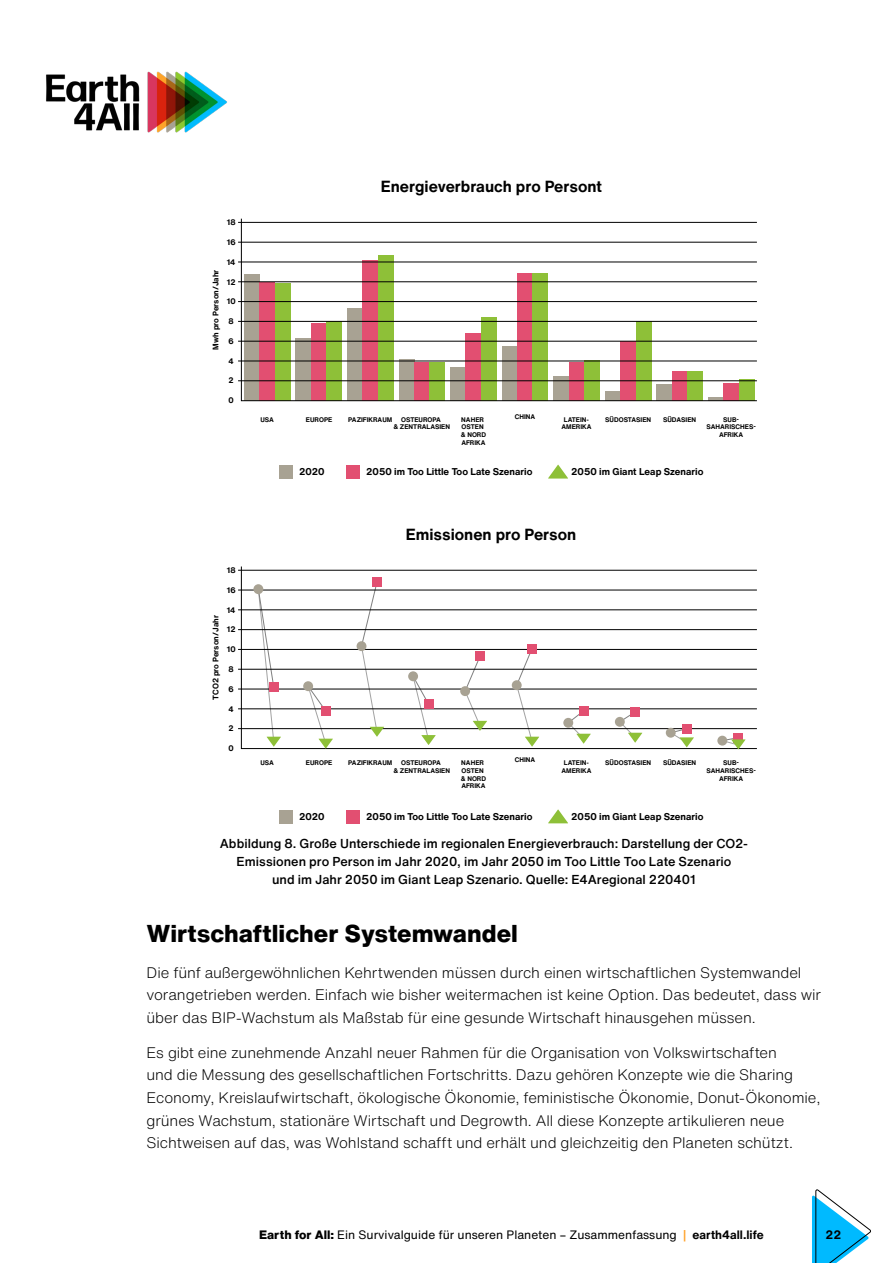
<style>
.page{position:relative;width:893px;height:1263px;background:#fff}
.page>*{position:absolute;margin:0;border:0;box-sizing:border-box;transform-origin:0 0}
.t1{font:800 24px "Helvetica Now Text";color:#000}
.t2{font:700 15.9px "Helvetica Now Text";color:#000}
.t3{font:300 15px/22.5px "Helvetica Now Text";letter-spacing:-.005em;color:#000}
.t4{font:500 12.75px/18px "Helvetica Now Text";letter-spacing:.005em;color:#000;text-align:center}
.t5{font:12px "Helvetica Now Text";color:#000}
.t6{font:700 12px "Helvetica Now Text";color:#000}
.t7{font:700 9.75px "Helvetica Now Text";color:#000}
.t8{font:700 7.95px "Helvetica Now Text";color:#000}
.t9{font:700 6.6px/7.6px "Helvetica Now Text";color:#000;text-align:center}
.s1{font-weight:800}
.s2{font-weight:500;color:#ffa32b}
.s3{font-weight:700}
</style>
<div class="page">
<img style="left:46px;top:71px;width:181px;height:62px">
<svg style="left:812px;top:1189px;width:59px;height:74px"></svg>
<svg style="left:241px;top:218px;width:516px;height:183px"></svg>
<hr style="left:238px;top:321px;width:519px;height:1px;background:#000">
<hr style="left:238px;top:242px;width:519px;height:1px;background:#000">
<hr style="left:238px;top:281px;width:519px;height:1px;background:#000">
<hr style="left:238px;top:361px;width:519px;height:1px;background:#000">
<hr style="left:238px;top:341px;width:519px;height:1px;background:#000">
<hr style="left:238px;top:262px;width:519px;height:1px;background:#000">
<hr style="left:238px;top:301px;width:519px;height:1px;background:#000">
<hr style="left:238px;top:222px;width:519px;height:1px;background:#000">
<hr style="left:238px;top:380px;width:519px;height:1px;background:#000">
<svg style="left:241px;top:566px;width:516px;height:183px"></svg>
<hr style="left:238px;top:669px;width:519px;height:1px;background:#000">
<hr style="left:238px;top:590px;width:519px;height:1px;background:#000">
<hr style="left:238px;top:629px;width:519px;height:1px;background:#000">
<hr style="left:238px;top:708px;width:519px;height:1px;background:#000">
<hr style="left:238px;top:689px;width:519px;height:1px;background:#000">
<hr style="left:238px;top:610px;width:519px;height:1px;background:#000">
<hr style="left:238px;top:649px;width:519px;height:1px;background:#000">
<hr style="left:238px;top:570px;width:519px;height:1px;background:#000">
<hr style="left:238px;top:728px;width:519px;height:1px;background:#000">
<svg style="left:412px;top:675px;width:24px;height:70px"></svg>
<div style="left:424px;top:699px;width:9px;height:10px;background:#e24f71"></div>
<div style="left:408px;top:671px;width:10px;height:10px;background:#a8a293;border-radius:50%"></div>
<svg style="left:464px;top:656px;width:23px;height:75px"></svg>
<div style="left:475px;top:651px;width:10px;height:10px;background:#e24f71"></div>
<div style="left:460px;top:686px;width:10px;height:10px;background:#a8a293;border-radius:50%"></div>
<svg style="left:516px;top:648px;width:23px;height:99px"></svg>
<div style="left:527px;top:644px;width:10px;height:9px;background:#e24f71"></div>
<div style="left:512px;top:680px;width:10px;height:10px;background:#a8a293;border-radius:50%"></div>
<svg style="left:567px;top:710px;width:24px;height:34px"></svg>
<div style="left:579px;top:706px;width:9px;height:10px;background:#e24f71"></div>
<div style="left:563px;top:718px;width:10px;height:10px;background:#a8a293;border-radius:50%"></div>
<svg style="left:619px;top:711px;width:23px;height:32px"></svg>
<div style="left:630px;top:707px;width:10px;height:10px;background:#e24f71"></div>
<div style="left:615px;top:717px;width:10px;height:10px;background:#a8a293;border-radius:50%"></div>
<svg style="left:670px;top:728px;width:24px;height:19px"></svg>
<div style="left:682px;top:724px;width:10px;height:10px;background:#e24f71"></div>
<div style="left:666px;top:728px;width:10px;height:10px;background:#a8a293;border-radius:50%"></div>
<svg style="left:361px;top:581px;width:23px;height:156px"></svg>
<div style="left:372px;top:577px;width:10px;height:10px;background:#e24f71"></div>
<div style="left:357px;top:641px;width:9px;height:10px;background:#a8a293;border-radius:50%"></div>
<svg style="left:307px;top:685px;width:26px;height:64px"></svg>
<div style="left:321px;top:706px;width:10px;height:10px;background:#e24f71"></div>
<div style="left:303px;top:681px;width:10px;height:10px;background:#a8a293;border-radius:50%"></div>
<svg style="left:258px;top:588px;width:23px;height:159px"></svg>
<div style="left:269px;top:682px;width:10px;height:10px;background:#e24f71"></div>
<div style="left:253px;top:584px;width:10px;height:10px;background:#a8a293;border-radius:50%"></div>
<svg style="left:721px;top:737px;width:24px;height:12px"></svg>
<div style="left:717px;top:736px;width:10px;height:10px;background:#a8a293;border-radius:50%"></div>
<svg style="left:548px;top:465px;width:20px;height:14px"></svg>
<div style="left:346px;top:465px;width:14px;height:14px;background:#e24f71"></div>
<div style="left:279px;top:465px;width:14px;height:14px;background:#a8a293"></div>
<svg style="left:548px;top:809px;width:20px;height:14px"></svg>
<div style="left:346px;top:810px;width:14px;height:14px;background:#e24f71"></div>
<div style="left:279px;top:810px;width:14px;height:14px;background:#a8a293"></div>
<p class="t8" style="left:227px;top:216px;width:10px">18</p>
<p class="t8" style="left:227px;top:236px;width:10px">16</p>
<p class="t8" style="left:227px;top:256px;width:10px">14</p>
<p class="t8" style="left:210px;top:350px;width:82px;rotate:-90deg">Mwh pro Person/Jahr</p>
<p class="t8" style="left:227px;top:276px;width:10px">12</p>
<p class="t8" style="left:227px;top:295px;width:10px">10</p>
<p class="t8" style="left:229px;top:315px;width:7px">8</p>
<p class="t8" style="left:229px;top:335px;width:7px">6</p>
<p class="t8" style="left:229px;top:355px;width:7px">4</p>
<p class="t8" style="left:229px;top:374px;width:7px">2</p>
<p class="t8" style="left:229px;top:394px;width:7px">0</p>
<p class="t8" style="left:227px;top:564px;width:10px">18</p>
<p class="t8" style="left:227px;top:584px;width:10px">16</p>
<p class="t8" style="left:227px;top:604px;width:10px">14</p>
<p class="t8" style="left:210px;top:700px;width:86px;rotate:-90deg">TCO2 pro Person/Jahr</p>
<p class="t8" style="left:227px;top:624px;width:10px">12</p>
<p class="t8" style="left:227px;top:643px;width:10px">10</p>
<p class="t8" style="left:229px;top:663px;width:7px">8</p>
<p class="t8" style="left:229px;top:683px;width:7px">6</p>
<p class="t8" style="left:229px;top:703px;width:7px">4</p>
<p class="t8" style="left:229px;top:722px;width:7px">2</p>
<p class="t8" style="left:229px;top:742px;width:7px">0</p>
<p class="t2" style="left:381px;top:175px;width:223px">Energieverbrauch pro Persont</p>
<p class="t9" style="left:260px;top:415px;width:15px">USA</p>
<p class="t9" style="left:306px;top:415px;width:28px">EUROPE</p>
<p class="t9" style="left:348px;top:415px;width:46px">PAZIFIKRAUM</p>
<p class="t9" style="left:393px;top:415px;width:58px">OSTEUROPA<br>&amp; ZENTRALASIEN</p>
<p class="t9" style="left:461px;top:415px;width:27px;text-align:left">NAHER<br>OSTEN &amp; NORD<br>AFRIKA</p>
<p class="t9" style="left:515px;top:413px;width:22px">CHINA</p>
<p class="t9" style="left:561px;top:415px;width:32px">LATEIN-<br>AMERIKA</p>
<p class="t9" style="left:605px;top:415px;width:47px">SÜDOSTASIEN</p>
<p class="t9" style="left:663px;top:415px;width:35px">SÜDASIEN</p>
<p class="t9" style="left:706px;top:415px;width:51px">SUB-<br>SAHARISCHES-<br>AFRIKA</p>
<p class="t7" style="left:299px;top:465px;width:27px">2020</p>
<p class="t7" style="left:366px;top:465px;width:168px">2050 im Too Little Too Late Szenario</p>
<p class="t7" style="left:571px;top:465px;width:134px">2050 im Giant Leap Szenario</p>
<p class="t2" style="left:406px;top:522px;width:172px">Emissionen pro Person</p>
<p class="t9" style="left:260px;top:759px;width:15px">USA</p>
<p class="t9" style="left:306px;top:759px;width:28px">EUROPE</p>
<p class="t9" style="left:348px;top:759px;width:46px">PAZIFIKRAUM</p>
<p class="t9" style="left:393px;top:759px;width:58px">OSTEUROPA<br>&amp; ZENTRALASIEN</p>
<p class="t9" style="left:461px;top:759px;width:27px;text-align:left">NAHER<br>OSTEN &amp; NORD<br>AFRIKA</p>
<p class="t9" style="left:515px;top:756px;width:22px">CHINA</p>
<p class="t9" style="left:561px;top:759px;width:32px">LATEIN-<br>AMERIKA</p>
<p class="t9" style="left:605px;top:759px;width:47px">SÜDOSTASIEN</p>
<p class="t9" style="left:663px;top:759px;width:35px">SÜDASIEN</p>
<p class="t9" style="left:706px;top:759px;width:51px">SUB-<br>SAHARISCHES-<br>AFRIKA</p>
<p class="t7" style="left:299px;top:809px;width:27px">2020</p>
<p class="t7" style="left:366px;top:809px;width:168px">2050 im Too Little Too Late Szenario</p>
<p class="t7" style="left:571px;top:809px;width:134px">2050 im Giant Leap Szenario</p>
<p class="t4" style="left:220px;top:834px;width:530px">Abbildung 8. Große Unterschiede im regionalen Energieverbrauch: Darstellung der CO2-<br>Emissionen pro Person im Jahr 2020, im Jahr 2050 im Too Little Too Late Szenario<br>und im Jahr 2050 im Giant Leap Szenario. Quelle: E4Aregional 220401</p>
<h1 class="t1" style="left:146px;top:916px;width:373px">Wirtschaftlicher Systemwandel</h1>
<p class="t3" style="left:146px;top:961px;width:676px">Die fünf außergewöhnlichen Kehrtwenden müssen durch einen wirtschaftlichen Systemwandel vorangetrieben werden. Einfach wie bisher weitermachen ist keine Option. Das bedeutet, dass wir über das BIP-Wachstum als Maßstab für eine gesunde Wirtschaft hinausgehen müssen.</p>
<p class="t3" style="left:146px;top:1041px;width:675px">Es gibt eine zunehmende Anzahl neuer Rahmen für die Organisation von Volkswirtschaften<br>und die Messung des gesellschaftlichen Fortschritts. Dazu gehören Konzepte wie die Sharing Economy, Kreislaufwirtschaft, ökologische Ökonomie, feministische Ökonomie, Donut-Ökonomie, grünes Wachstum, stationäre Wirtschaft und Degrowth. All diese Konzepte artikulieren neue Sichtweisen auf das, was Wohlstand schafft und erhält und gleichzeitig den Planeten schützt.</p>
<p class="t5" style="left:259px;top:1226px;width:506px"><span class="s1">Earth for All:</span> Ein Survivalguide für unseren Planeten – Zusammenfassung <span class="s2">|</span> <span class="s3">earth4all.life</span></p>
<p class="t6" style="left:825px;top:1226px;width:17px">22</p>
</div>
